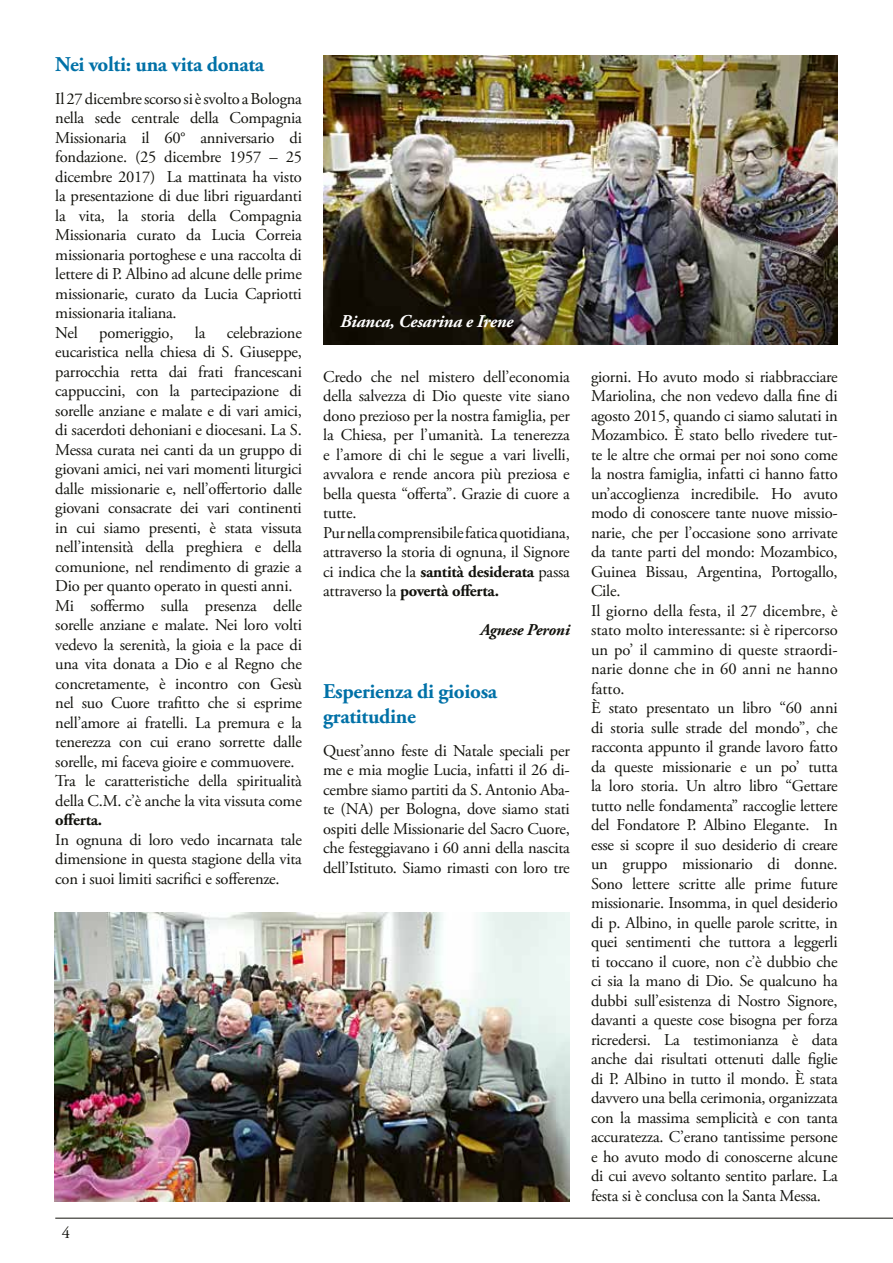
<style>
.page{position:relative;width:893px;height:1263px;background:#fff}
.page>*{position:absolute;margin:0;border:0;box-sizing:border-box;transform-origin:0 0}
.t1{font:700 21px/24.2px "Adobe Garamond Pro";letter-spacing:-.015em;color:#0071a7}
.t2{font:italic 700 18px "Adobe Garamond Pro";letter-spacing:-.015em;color:#fff}
.t3{font:16.5px/19.5px "Adobe Garamond Pro";letter-spacing:-.015em;color:#12120d}
.t4{font:italic 700 16.5px "Adobe Garamond Pro";letter-spacing:-.015em;color:#12120d}
.t5{font:700 16.5px "Adobe Garamond Pro";letter-spacing:-.015em;color:#12120d}
.s1{font-weight:700}
</style>
<div class="page">
<hr style="left:55px;top:1218px;width:838px;height:1px;background:#12120d">
<img style="left:323px;top:55px;width:515px;height:289px">
<img style="left:55px;top:912px;width:515px;height:289px">
<p class="t1" style="left:55px;top:52px;width:210px">Nei volti: una vita donata</p>
<p class="t3" style="left:55px;top:89px;width:248px">Il 27 dicembre scorso si è svolto a Bologna nella sede centrale della Compagnia Missionaria il 60° anniversario di fondazione. (25 dicembre 1957 – 25 dicembre 2017) La mattinata ha visto la presentazione di due libri riguardanti la vita, la storia della Compagnia Missionaria curato da Lucia Correia missionaria portoghese e una raccolta di lettere di P. Albino ad alcune delle prime missionarie, curato da Lucia Capriotti missionaria italiana.<br>Nel</p>
<p class="t3" style="left:55px;top:323px;width:248px;text-indent:172px">celebrazione eucaristica nella chiesa di S. Giuseppe, parrocchia retta dai frati francescani cappuccini, con la partecipazione di sorelle anziane e malate e di vari amici, di sacerdoti dehoniani e diocesani. La S.<br>Messa curata nei canti da un gruppo di giovani amici, nei vari momenti liturgici dalle missionarie e, nell’offertorio dalle giovani consacrate dei vari continenti in cui siamo presenti, è stata vissuta nell’intensità della preghiera e della comunione, nel rendimento di grazie a Dio per quanto operato in questi anni.<br>Mi soffermo sulla presenza delle sorelle anziane e malate. Nei loro volti vedevo la serenità, la gioia e la pace di una vita donata a Dio e al Regno che concretamente, è incontro con Gesù nel suo Cuore trafitto che si esprime nell’amore ai fratelli. La premura e la tenerezza con cui erano sorrette dalle sorelle, mi faceva gioire e commuovere.<br>Tra le caratteristiche della spiritualità della C.M. c’è anche la vita vissuta come</p>
<p class="t5" style="left:55px;top:810px;width:48px">offerta.</p>
<p class="t3" style="left:55px;top:830px;width:248px;text-align:justify">In ognuna di loro vedo incarnata tale dimensione in questa stagione della vita con i suoi limiti sacrifici e sofferenze.</p>
<p class="t3" style="left:99px;top:323px;width:76px">pomeriggio,</p>
<p class="t3" style="left:195px;top:323px;width:12px">la</p>
<p class="t3" style="left:62px;top:1223px;width:10px">4</p>
<p class="t2" style="left:340px;top:311px;width:175px">Bianca, Cesarina e Irene</p>
<p class="t3" style="left:323px;top:367px;width:248px">Credo che nel mistero dell’economia della salvezza di Dio queste vite siano dono prezioso per la nostra famiglia, per la Chiesa, per l’umanità. La tenerezza e l’amore di chi le segue a vari livelli, avvalora e rende ancora più preziosa e bella questa “offerta”. Grazie di cuore a tutte.<br>Pur nella comprensibile fatica quotidiana, attraverso la storia di ognuna, il Signore ci indica che la <span class="s1">santità desiderata</span> passa attraverso la <span class="s1">povertà offerta.</span></p>
<p class="t4" style="left:480px;top:621px;width:91px">Agnese Peroni</p>
<p class="t1" style="left:323px;top:680px;width:176px">Esperienza di gioiosa gratitudine</p>
<p class="t3" style="left:323px;top:741px;width:248px;text-align:justify">Quest’anno feste di Natale speciali per me e mia moglie Lucia, infatti il 26 di&shy;cembre siamo partiti da S. Antonio Aba&shy;te (NA) per Bologna, dove siamo stati ospiti delle Missionarie del Sacro Cuore, che festeggiavano i 60 anni della nascita dell’Istituto. Siamo rimasti con loro tre</p>
<p class="t3" style="left:591px;top:367px;width:248px">giorni. Ho avuto modo si riabbracciare Mariolina, che non vedevo dalla fine di agosto 2015, quando ci siamo salutati in Mozambico. È stato bello rivedere tut&shy;te le altre che ormai per noi sono come la nostra famiglia, infatti ci hanno fatto un’accoglienza incredibile. Ho avuto modo di conoscere tante nuove missio&shy;narie, che per l’occasione sono arrivate da tante parti del mondo: Mozambico, Guinea Bissau, Argentina, Portogallo, Cile.<br>Il giorno della festa, il 27 dicembre, è stato molto interessante: si è ripercorso un po’ il cammino di queste straordi&shy;narie donne che in 60 anni ne hanno fatto.<br>È stato presentato un libro “60 anni di storia sulle strade del mondo”, che racconta appunto il grande lavoro fatto da queste missionarie e un po’ tutta la loro storia. Un altro libro “Gettare tutto nelle fondamenta” raccoglie lettere del Fondatore P. Albino Elegante. In esse si scopre il suo desiderio di creare un gruppo missionario di donne.<br>Sono lettere scritte alle prime future missionarie. Insomma, in quel desiderio di p. Albino, in quelle parole scritte, in quei sentimenti che tuttora a leggerli ti toccano il cuore, non c’è dubbio che ci sia la mano di Dio. Se qualcuno ha dubbi sull’esistenza di Nostro Signore, davanti a queste cose bisogna per forza ricredersi. La testimonianza è data anche dai risultati ottenuti dalle figlie di P. Albino in tutto il mondo. È stata davvero una bella cerimonia, organizzata con la massima semplicità e con tanta accuratezza. C’erano tantissime persone e ho avuto modo di conoscerne alcune di cui avevo soltanto sentito parlare. La festa si è conclusa con la Santa Messa.</p>
</div>
